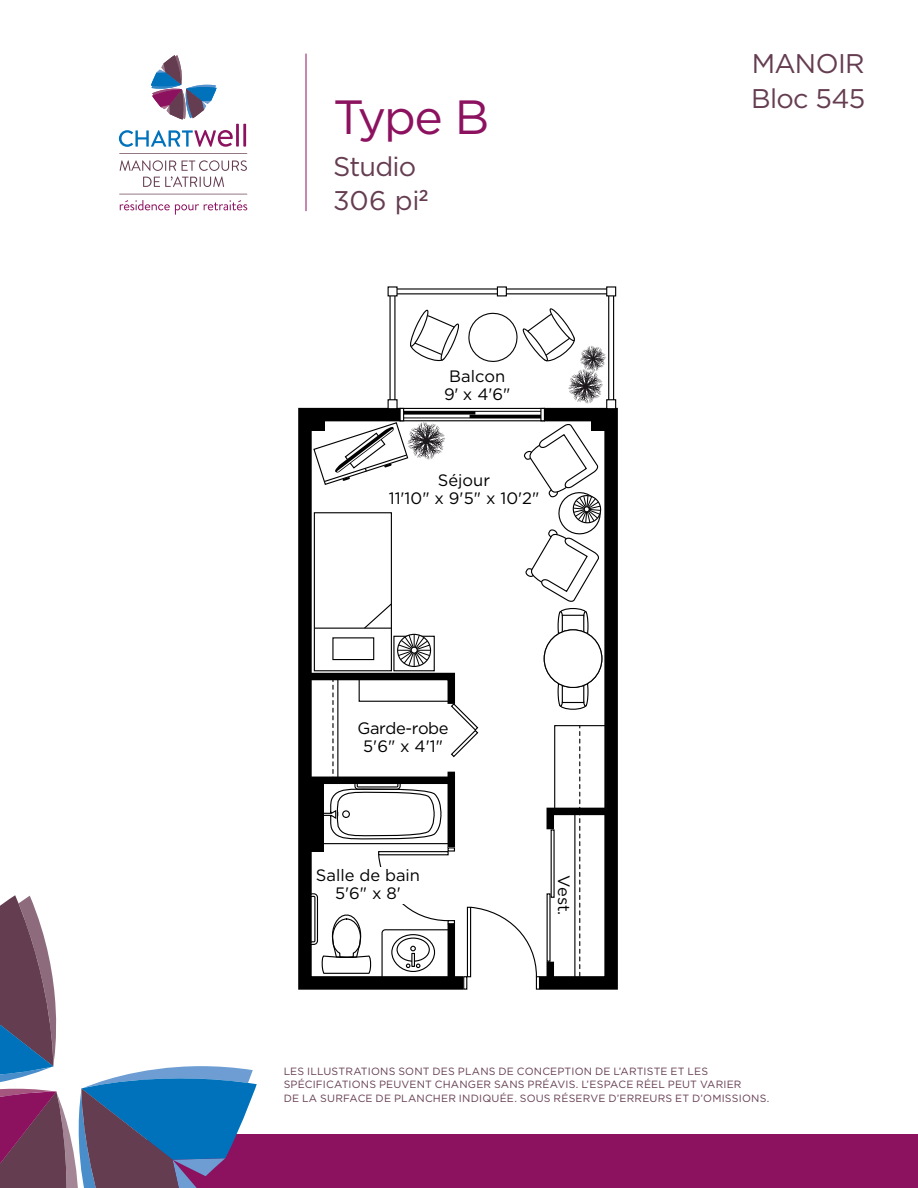
<style>
.page{position:relative;width:918px;height:1188px;background:#fff}
.page>*{position:absolute;margin:0;border:0;box-sizing:border-box;transform-origin:0 0}
.t1{font:48px "Gotham HTF";color:#8c1260}
.t2{font:27px/34.5px "Gotham HTF";letter-spacing:-.025em;color:#653d51}
.t3{font:16.5px/18px "Gotham HTF";color:#000;text-align:center}
.t4{font:16.5px/18px "Gotham HTF";letter-spacing:-.025em;color:#000;text-align:center}
.t5{font:10.5px/13.5px "Gotham HTF";letter-spacing:.015em;color:#653d51}
</style>
<div class="page">
<svg style="left:301px;top:288px;width:316px;height:701px"></svg>
<div style="left:147px;top:1134px;width:771px;height:54px;background:#8c1260"></div>
<svg style="left:0;top:895px;width:257px;height:293px"></svg>
<hr style="left:306px;top:54px;width:1px;height:157px;background:#8c1260">
<svg style="left:119px;top:130px;width:114px;height:17px"></svg>
<hr style="left:236px;top:124px;width:3px;height:23px;background:#8c1260">
<hr style="left:243px;top:124px;width:3px;height:23px;background:#8c1260">
<svg style="left:151px;top:55px;width:66px;height:65px"></svg>
<svg style="left:120px;top:160px;width:127px;height:27px"></svg>
<svg style="left:119px;top:153px;width:128px;height:1px"></svg>
<svg style="left:119px;top:194px;width:128px;height:21px"></svg>
<h1 class="t1" style="left:333px;top:91px;width:158px">Type B</h1>
<h2 class="t2" style="left:333px;top:148px;width:97px">Studio<br>306 pi<sup>2</sup></h2>
<p class="t3" style="left:444px;top:367px;width:68px">Balcon<br>9' x 4'6"</p>
<p class="t3" style="left:389px;top:471px;width:152px">Séjour<br>11'10" x 9'5" x 10'2"</p>
<p class="t4" style="left:358px;top:719px;width:92px">Garde-robe<br>5'6" x 4'1"</p>
<p class="t3" style="left:316px;top:866px;width:106px">Salle de bain<br>5'6" x 8'</p>
<p class="t3" style="left:573px;top:875px;width:41px;rotate:90deg">Vest.</p>
<h3 class="t2" style="left:752px;top:45px;width:115px">MANOIR</h3>
<p class="t2" style="left:751px;top:81px;width:115px">Bloc 545</p>
<p class="t5" style="left:284px;top:1064px;width:487px">LES ILLUSTRATIONS SONT DES PLANS DE CONCEPTION DE L’ARTISTE ET LES<br>SPÉCIFICATIONS PEUVENT CHANGER SANS PRÉAVIS. L’ESPACE RÉEL PEUT VARIER<br>DE LA SURFACE DE PLANCHER INDIQUÉE. SOUS RÉSERVE D’ERREURS ET D’OMISSIONS.</p>
</div>
